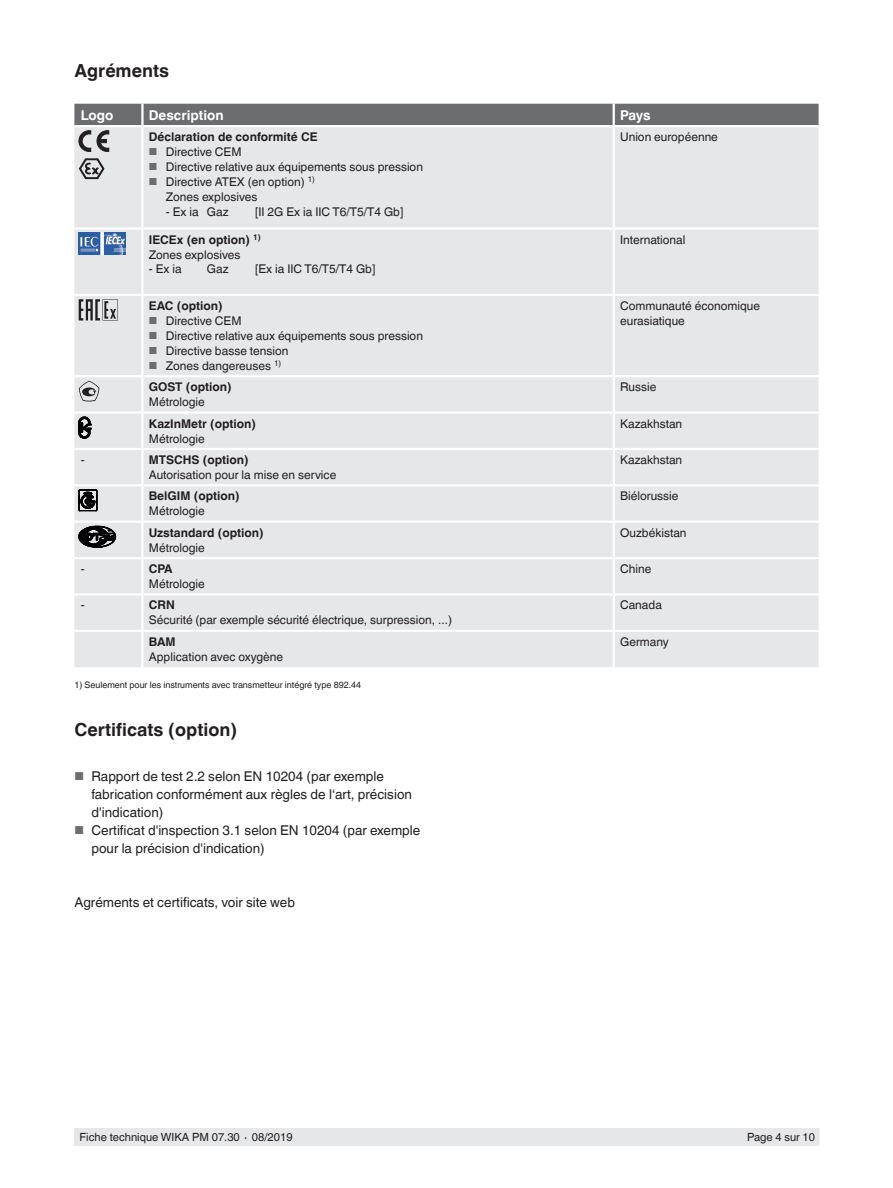
<style>
.page{position:relative;width:893px;height:1188px;background:#fff}
.page>*{position:absolute;margin:0;border:0;box-sizing:border-box;transform-origin:0 0}
.Subheadline1{font:700 18px "Helvetica World";color:#231f20}
.Running_text{font:13.5px/18px "Helvetica World";color:#231f20}
.Tables_-_Headline{font:700 13.5px "Helvetica World";color:#fff}
.Tables_-_Running_tex{font:12px/15px "Helvetica World";color:#231f20}
.Tables_-_Running_tex-2{font:700 12px "Helvetica World";color:#231f20}
.t1{font:11.25px "Helvetica World";color:#231f20}
.Footnotes{font:9px "Helvetica World";color:#231f20}
.s1{font-size:10.2px;color:#6c6d70}
.s2{font-size:11.55px;color:#6c6d70}
</style>
<div class="page">
<div style="left:75px;top:1128px;width:744px;height:17px;background:#e6e7e9"></div>
<div style="left:74px;top:151px;width:745px;height:516px;background:#e6e7e9"></div>
<hr style="left:142px;top:294px;width:472px;height:2px;background:#fff">
<hr style="left:142px;top:411px;width:472px;height:3px;background:#fff">
<hr style="left:142px;top:557px;width:472px;height:2px;background:#fff">
<hr style="left:142px;top:593px;width:472px;height:3px;background:#fff">
<hr style="left:141px;top:414px;width:3px;height:34px;background:#fff">
<hr style="left:613px;top:414px;width:2px;height:34px;background:#fff">
<hr style="left:141px;top:486px;width:3px;height:35px;background:#fff">
<hr style="left:613px;top:486px;width:2px;height:35px;background:#fff">
<hr style="left:141px;top:559px;width:3px;height:34px;background:#fff">
<hr style="left:613px;top:559px;width:2px;height:34px;background:#fff">
<hr style="left:142px;top:375px;width:472px;height:2px;background:#fff">
<hr style="left:614px;top:375px;width:205px;height:2px;background:#fff">
<hr style="left:142px;top:521px;width:472px;height:2px;background:#fff">
<hr style="left:614px;top:521px;width:205px;height:2px;background:#fff">
<hr style="left:74px;top:375px;width:68px;height:2px;background:#fff">
<hr style="left:74px;top:521px;width:68px;height:2px;background:#fff">
<hr style="left:74px;top:484px;width:68px;height:2px;background:#fff">
<hr style="left:142px;top:484px;width:472px;height:2px;background:#fff">
<hr style="left:614px;top:484px;width:205px;height:2px;background:#fff">
<hr style="left:74px;top:227px;width:68px;height:3px;background:#fff">
<hr style="left:74px;top:448px;width:68px;height:2px;background:#fff">
<hr style="left:142px;top:448px;width:472px;height:2px;background:#fff">
<hr style="left:141px;top:450px;width:3px;height:34px;background:#fff">
<hr style="left:614px;top:448px;width:205px;height:2px;background:#fff">
<hr style="left:613px;top:450px;width:2px;height:34px;background:#fff">
<hr style="left:141px;top:523px;width:3px;height:34px;background:#fff">
<hr style="left:613px;top:523px;width:2px;height:34px;background:#fff">
<hr style="left:142px;top:227px;width:472px;height:3px;background:#fff">
<hr style="left:614px;top:227px;width:205px;height:3px;background:#fff">
<hr style="left:74px;top:630px;width:68px;height:2px;background:#fff">
<hr style="left:142px;top:630px;width:472px;height:2px;background:#fff">
<hr style="left:614px;top:630px;width:205px;height:2px;background:#fff">
<hr style="left:74px;top:411px;width:68px;height:3px;background:#fff">
<hr style="left:74px;top:557px;width:68px;height:2px;background:#fff">
<hr style="left:74px;top:593px;width:68px;height:3px;background:#fff">
<hr style="left:614px;top:411px;width:205px;height:3px;background:#fff">
<hr style="left:614px;top:557px;width:205px;height:2px;background:#fff">
<hr style="left:614px;top:593px;width:205px;height:3px;background:#fff">
<hr style="left:613px;top:127px;width:2px;height:100px;background:#fff">
<hr style="left:613px;top:230px;width:2px;height:64px;background:#fff">
<hr style="left:614px;top:294px;width:205px;height:2px;background:#fff">
<hr style="left:141px;top:127px;width:3px;height:100px;background:#fff">
<hr style="left:141px;top:230px;width:3px;height:64px;background:#fff">
<hr style="left:74px;top:294px;width:68px;height:2px;background:#fff">
<hr style="left:613px;top:296px;width:2px;height:79px;background:#fff">
<hr style="left:613px;top:377px;width:2px;height:34px;background:#fff">
<hr style="left:613px;top:596px;width:2px;height:34px;background:#fff">
<hr style="left:613px;top:632px;width:2px;height:35px;background:#fff">
<hr style="left:141px;top:296px;width:3px;height:79px;background:#fff">
<hr style="left:141px;top:377px;width:3px;height:34px;background:#fff">
<hr style="left:141px;top:596px;width:3px;height:34px;background:#fff">
<hr style="left:141px;top:632px;width:3px;height:35px;background:#fff">
<svg style="left:74px;top:104px;width:745px;height:47px;background:#afb0b2"></svg>
<svg style="left:79px;top:158px;width:26px;height:21px"></svg>
<img style="left:79px;top:233px;width:47px;height:21px">
<svg style="left:79px;top:299px;width:39px;height:22px"></svg>
<svg style="left:79px;top:381px;width:20px;height:21px"></svg>
<svg style="left:79px;top:417px;width:12px;height:21px"></svg>
<svg style="left:79px;top:490px;width:18px;height:21px"></svg>
<svg style="left:79px;top:526px;width:37px;height:22px"></svg>
<p class="Subheadline1" style="left:74px;top:60px;width:96px">Agréments</p>
<p class="Tables_-_Headline" style="left:81px;top:107px;width:34px">Logo</p>
<p class="Tables_-_Headline" style="left:149px;top:107px;width:76px">Description</p>
<p class="Tables_-_Headline" style="left:620px;top:107px;width:32px">Pays</p>
<p class="Tables_-_Running_tex-2" style="left:149px;top:130px;width:170px">Déclaration de conformité CE</p>
<p class="Tables_-_Running_tex" style="left:149px;top:144px;width:94px"><span class="s1">■</span> Directive CEM</p>
<p class="Tables_-_Running_tex" style="left:149px;top:159px;width:276px"><span class="s1">■</span> Directive relative aux équipements sous pression</p>
<p class="Tables_-_Running_tex" style="left:149px;top:174px;width:167px"><span class="s1">■</span> Directive ATEX (en option) <sup>1)</sup></p>
<p class="Tables_-_Running_tex" style="left:166px;top:189px;width:93px">Zones explosives</p>
<p class="Tables_-_Running_tex" style="left:166px;top:204px;width:34px">- Ex ia</p>
<p class="Tables_-_Running_tex" style="left:207px;top:204px;width:23px">Gaz</p>
<p class="Tables_-_Running_tex" style="left:255px;top:204px;width:150px">[II 2G Ex ia IIC T6/T5/T4 Gb]</p>
<p class="Tables_-_Running_tex" style="left:620px;top:129px;width:99px">Union européenne</p>
<p class="Tables_-_Running_tex-2" style="left:149px;top:232px;width:114px">IECEx (en option) <sup>1)</sup></p>
<p class="Tables_-_Running_tex" style="left:149px;top:247px;width:93px">Zones explosives</p>
<p class="Tables_-_Running_tex" style="left:149px;top:261px;width:34px">- Ex ia</p>
<p class="Tables_-_Running_tex" style="left:207px;top:261px;width:23px">Gaz</p>
<p class="Tables_-_Running_tex" style="left:255px;top:261px;width:122px">[Ex ia IIC T6/T5/T4 Gb]</p>
<p class="Tables_-_Running_tex" style="left:620px;top:232px;width:67px">International</p>
<p class="Tables_-_Running_tex-2" style="left:149px;top:299px;width:75px">EAC (option)</p>
<p class="Tables_-_Running_tex" style="left:149px;top:313px;width:94px"><span class="s1">■</span> Directive CEM</p>
<p class="Tables_-_Running_tex" style="left:149px;top:328px;width:276px"><span class="s1">■</span> Directive relative aux équipements sous pression</p>
<p class="Tables_-_Running_tex" style="left:149px;top:343px;width:141px"><span class="s1">■</span> Directive basse tension</p>
<p class="Tables_-_Running_tex" style="left:149px;top:358px;width:134px"><span class="s1">■</span> Zones dangereuses <sup>1)</sup></p>
<p class="Tables_-_Running_tex" style="left:620px;top:298px;width:142px">Communauté économique eurasiatique</p>
<p class="Tables_-_Running_tex-2" style="left:149px;top:380px;width:84px">GOST (option)</p>
<p class="Tables_-_Running_tex" style="left:149px;top:395px;width:58px">Métrologie</p>
<p class="Tables_-_Running_tex" style="left:620px;top:380px;width:38px">Russie</p>
<p class="Tables_-_Running_tex-2" style="left:149px;top:416px;width:109px">KazInMetr (option)</p>
<p class="Tables_-_Running_tex" style="left:149px;top:431px;width:58px">Métrologie</p>
<p class="Tables_-_Running_tex" style="left:620px;top:416px;width:64px">Kazakhstan</p>
<p class="Tables_-_Running_tex" style="left:81px;top:452px;width:5px">-</p>
<p class="Tables_-_Running_tex-2" style="left:149px;top:453px;width:101px">MTSCHS (option)</p>
<p class="Tables_-_Running_tex" style="left:149px;top:467px;width:189px">Autorisation pour la mise en service</p>
<p class="Tables_-_Running_tex" style="left:620px;top:452px;width:64px">Kazakhstan</p>
<p class="Tables_-_Running_tex-2" style="left:149px;top:489px;width:92px">BelGIM (option)</p>
<p class="Tables_-_Running_tex" style="left:149px;top:504px;width:58px">Métrologie</p>
<p class="Tables_-_Running_tex" style="left:620px;top:489px;width:60px">Biélorussie</p>
<p class="Tables_-_Running_tex-2" style="left:149px;top:526px;width:116px">Uzstandard (option)</p>
<p class="Tables_-_Running_tex" style="left:149px;top:540px;width:58px">Métrologie</p>
<p class="Tables_-_Running_tex" style="left:620px;top:525px;width:68px">Ouzbékistan</p>
<p class="Tables_-_Running_tex" style="left:81px;top:561px;width:5px">-</p>
<p class="Tables_-_Running_tex-2" style="left:149px;top:562px;width:25px">CPA</p>
<p class="Tables_-_Running_tex" style="left:149px;top:576px;width:58px">Métrologie</p>
<p class="Tables_-_Running_tex" style="left:620px;top:561px;width:33px">Chine</p>
<p class="Tables_-_Running_tex" style="left:81px;top:598px;width:5px">-</p>
<p class="Tables_-_Running_tex-2" style="left:149px;top:598px;width:27px">CRN</p>
<p class="Tables_-_Running_tex" style="left:149px;top:613px;width:305px">Sécurité (par exemple sécurité électrique, surpression, ...)</p>
<p class="Tables_-_Running_tex" style="left:620px;top:598px;width:43px">Canada</p>
<p class="Tables_-_Running_tex-2" style="left:149px;top:635px;width:28px">BAM</p>
<p class="Tables_-_Running_tex" style="left:149px;top:649px;width:136px">Application avec oxygène</p>
<p class="Tables_-_Running_tex" style="left:620px;top:634px;width:50px">Germany</p>
<p class="Footnotes" style="left:74px;top:680px;width:288px">1) Seulement pour les instruments avec transmetteur intégré type 892.44</p>
<p class="Subheadline1" style="left:74px;top:719px;width:164px">Certificats (option)</p>
<p class="Running_text" style="left:91px;top:768px;width:322px;text-indent:-17px"><span class="s2">■</span> Rapport de test 2.2 selon EN 10204 (par exemple fabrication conformément aux règles de l‘art, précision d'indication)</p>
<p class="Running_text" style="left:91px;top:822px;width:330px;text-indent:-17px"><span class="s2">■</span> Certificat d'inspection 3.1 selon EN 10204 (par exemple pour la précision d'indication)</p>
<p class="Running_text" style="left:74px;top:894px;width:222px">Agréments et certificats, voir site web</p>
<p class="t1" style="left:80px;top:1131px;width:215px">Fiche technique WIKA PM 07.30 ∙ 08/2019</p>
<p class="t1" style="left:747px;top:1131px;width:69px">Page 4 sur 10</p>
</div>
